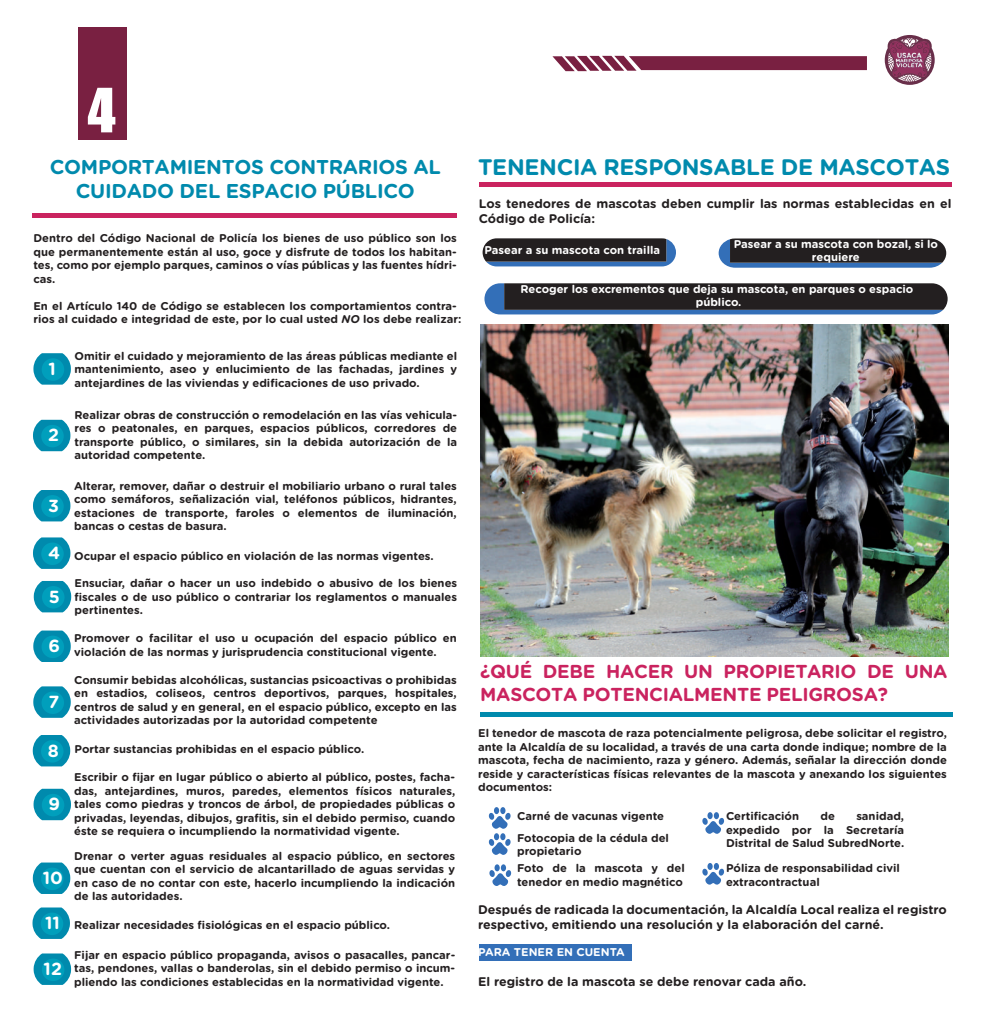
<style>
.page{position:relative;width:993px;height:1035px;background:#fff}
.page>*{position:absolute;margin:0;border:0;box-sizing:border-box;transform-origin:0 0}
.t1{font:56.38px "Impact";color:#fff}
.t2{font:700 22.5px "Gotham Rounded";letter-spacing:-.015em;color:#008aad}
.t3{font:700 20px "Gotham Rounded";letter-spacing:-.015em;color:#008aad}
.t4{font:700 18.75px/22.5px "Gotham Rounded";letter-spacing:-.015em;color:#ca235f}
.t5{font:700 17.5px "Gotham Rounded";color:#fff}
.t6{font:700 12.5px/15px "Gotham Rounded";color:#231f20}
.t7{font:700 11.25px/13.5px "Gotham Rounded";color:#231f20;text-align:justify}
.t8{font:700 11.25px/13.5px "Gotham Rounded";color:#fff;text-align:center}
.s1{font-style:italic}
</style>
<div class="page">
<svg style="left:484px;top:283px;width:463px;height:31px;background:#2b323e"></svg>
<div style="left:478px;top:944px;width:153px;height:16px;background:#336fb8"></div>
<svg style="left:482px;top:238px;width:193px;height:28px;background:#303744"></svg>
<div style="left:78px;top:28px;width:48px;height:112px;background:#792041"></div>
<svg style="left:552px;top:56px;width:314px;height:15px;background:#8b3f5b"></svg>
<svg style="left:884px;top:51px;width:50px;height:18px"></svg>
<img style="left:885px;top:35px;width:48px;height:50px">
<svg style="left:718px;top:238px;width:227px;height:30px;background:#333b49"></svg>
<img style="left:480px;top:324px;width:467px;height:332px">
<svg style="left:488px;top:807px;width:22px;height:48px"></svg>
<svg style="left:489px;top:864px;width:22px;height:22px"></svg>
<svg style="left:702px;top:812px;width:22px;height:22px"></svg>
<svg style="left:702px;top:863px;width:22px;height:22px"></svg>
<div style="left:478px;top:182px;width:473px;height:5px;background:#ca235f"></div>
<svg style="left:33px;top:353px;width:38px;height:32px"></svg>
<div style="left:42px;top:358px;width:22px;height:23px;background:#009fbc;border-radius:50%"></div>
<svg style="left:33px;top:420px;width:37px;height:31px"></svg>
<div style="left:41px;top:425px;width:23px;height:22px;background:#009fbc;border-radius:50%"></div>
<svg style="left:33px;top:490px;width:37px;height:31px"></svg>
<div style="left:41px;top:495px;width:23px;height:22px;background:#009fbc;border-radius:50%"></div>
<svg style="left:33px;top:537px;width:37px;height:32px"></svg>
<div style="left:41px;top:542px;width:23px;height:23px;background:#009fbc;border-radius:50%"></div>
<svg style="left:34px;top:581px;width:37px;height:31px"></svg>
<div style="left:42px;top:586px;width:22px;height:22px;background:#009fbc;border-radius:50%"></div>
<svg style="left:33px;top:630px;width:38px;height:32px"></svg>
<div style="left:42px;top:635px;width:22px;height:23px;background:#009fbc;border-radius:50%"></div>
<svg style="left:33px;top:686px;width:38px;height:32px"></svg>
<div style="left:42px;top:691px;width:22px;height:23px;background:#009fbc;border-radius:50%"></div>
<svg style="left:33px;top:735px;width:37px;height:31px"></svg>
<div style="left:41px;top:740px;width:22px;height:22px;background:#009fbc;border-radius:50%"></div>
<svg style="left:34px;top:789px;width:37px;height:31px"></svg>
<div style="left:42px;top:794px;width:22px;height:22px;background:#009fbc;border-radius:50%"></div>
<svg style="left:33px;top:862px;width:38px;height:32px"></svg>
<svg style="left:32px;top:907px;width:38px;height:32px"></svg>
<div style="left:41px;top:912px;width:22px;height:23px;background:#009fbc;border-radius:50%"></div>
<svg style="left:34px;top:953px;width:37px;height:32px"></svg>
<div style="left:42px;top:958px;width:22px;height:23px;background:#009fbc;border-radius:50%"></div>
<div style="left:33px;top:212px;width:423px;height:5px;background:#ca235f"></div>
<div style="left:480px;top:712px;width:472px;height:5px;background:#008aad"></div>
<h1 class="t1" style="left:87px;top:66px;width:30px">4</h1>
<h3 class="t3" style="left:50px;top:153px;width:392px">COMPORTAMIENTOS CONTRARIOS AL</h3>
<h2 class="t2" style="left:478px;top:151px;width:473px">TENENCIA RESPONSABLE DE MASCOTAS</h2>
<h3 class="t3" style="left:76px;top:177px;width:340px">CUIDADO DEL ESPACIO PÚBLICO</h3>
<p class="t7" style="left:33px;top:231px;width:425px">Dentro del Código Nacional de Policía los bienes de uso público son los que permanentemente están al uso, goce y disfrute de todos los habitan&shy;tes, como por ejemplo parques, caminos o vías públicas y las fuentes hídri&shy;cas.</p>
<p class="t7" style="left:33px;top:299px;width:429px">En el Artículo 140 de Código se establecen los comportamientos contra&shy;rios al cuidado e integridad de este, por lo cual usted <span class="s1">NO</span> los debe realizar:</p>
<p class="t6" style="left:478px;top:196px;width:474px">Los tenedores de mascotas deben cumplir las normas establecidas en el<br>Código de Policía:</p>
<p class="t8" style="left:484px;top:243px;width:177px">Pasear a su mascota con trailla</p>
<p class="t8" style="left:733px;top:237px;width:206px">Pasear a su mascota con bozal, si lo requiere</p>
<p class="t8" style="left:520px;top:282px;width:394px">Recoger los excrementos que deja su mascota, en parques o espacio público.</p>
<h3 class="t5" style="left:48px;top:356px;width:9px">1</h3>
<h3 class="t5" style="left:48px;top:422px;width:12px">2</h3>
<h3 class="t5" style="left:48px;top:492px;width:12px">3</h3>
<h3 class="t5" style="left:48px;top:540px;width:14px">4</h3>
<h3 class="t5" style="left:49px;top:583px;width:13px">5</h3>
<h3 class="t5" style="left:48px;top:633px;width:13px">6</h3>
<h3 class="t5" style="left:48px;top:689px;width:12px">7</h3>
<h3 class="t5" style="left:48px;top:737px;width:13px">8</h3>
<h3 class="t5" style="left:49px;top:791px;width:13px">9</h3>
<h3 class="t5" style="left:43px;top:865px;width:22px">10</h3>
<h3 class="t5" style="left:45px;top:910px;width:16px">11</h3>
<h3 class="t5" style="left:44px;top:956px;width:20px">12</h3>
<p class="t7" style="left:74px;top:348px;width:384px">Omitir el cuidado y mejoramiento de las áreas públicas mediante el mantenimiento, aseo y enlucimiento de las fachadas, jardines y antejardines de las viviendas y edificaciones de uso privado.</p>
<p class="t7" style="left:74px;top:407px;width:384px">Realizar obras de construcción o remodelación en las vías vehicula&shy;res o peatonales, en parques, espacios públicos, corredores de transporte público, o similares, sin la debida autorización de la autoridad competente.</p>
<p class="t7" style="left:74px;top:478px;width:384px">Alterar, remover, dañar o destruir el mobiliario urbano o rural tales como semáforos, señalización vial, teléfonos públicos, hidrantes, estaciones de transporte, faroles o elementos de iluminación, bancas o cestas de basura.</p>
<p class="t7" style="left:74px;top:549px;width:361px">Ocupar el espacio público en violación de las normas vigentes.</p>
<p class="t7" style="left:74px;top:576px;width:384px">Ensuciar, dañar o hacer un uso indebido o abusivo de los bienes fiscales o de uso público o contrariar los reglamentos o manuales pertinentes.</p>
<p class="t7" style="left:74px;top:631px;width:384px">Promover o facilitar el uso u ocupación del espacio público en violación de las normas y jurisprudencia constitucional vigente.</p>
<p class="t7" style="left:74px;top:672px;width:384px">Consumir bebidas alcohólicas, sustancias psicoactivas o prohibidas en estadios, coliseos, centros deportivos, parques, hospitales, centros de salud y en general, en el espacio público, excepto en las actividades autorizadas por la autoridad competente</p>
<p class="t7" style="left:74px;top:742px;width:291px">Portar sustancias prohibidas en el espacio público.</p>
<p class="t7" style="left:74px;top:770px;width:382px">Escribir o fijar en lugar público o abierto al público, postes, facha&shy;das, antejardines, muros, paredes, elementos físicos naturales, tales como piedras y troncos de árbol, de propiedades públicas o privadas, leyendas, dibujos, grafitis, sin el debido permiso, cuando éste se requiera o incumpliendo la normatividad vigente.</p>
<p class="t7" style="left:74px;top:848px;width:382px">Drenar o verter aguas residuales al espacio público, en sectores que cuentan con el servicio de alcantarillado de aguas servidas y en caso de no contar con este, hacerlo incumpliendo la indicación de las autoridades.</p>
<p class="t7" style="left:74px;top:917px;width:317px">Realizar necesidades fisiológicas en el espacio público.</p>
<p class="t7" style="left:74px;top:947px;width:382px">Fijar en espacio público propaganda, avisos o pasacalles, pancar&shy;tas, pendones, vallas o banderolas, sin el debido permiso o incum&shy;pliendo las condiciones establecidas en la normatividad vigente.</p>
<h3 class="t4" style="left:480px;top:660px;width:468px">¿QUÉ DEBE HACER UN PROPIETARIO DE UNA<br>MASCOTA POTENCIALMENTE PELIGROSA?</h3>
<p class="t7" style="left:478px;top:726px;width:470px">El tenedor de mascota de raza potencialmente peligrosa, debe solicitar el registro, ante la Alcaldía de su localidad, a través de una carta donde indique; nombre de la mascota, fecha de nacimiento, raza y género. Además, señalar la dirección donde reside y características físicas relevantes de la mascota y anexando los siguientes documentos:</p>
<p class="t7" style="left:517px;top:809px;width:149px">Carné de vacunas vigente</p>
<p class="t7" style="left:517px;top:830px;width:153px">Fotocopia de la cédula del propietario</p>
<p class="t7" style="left:517px;top:861px;width:169px">Foto de la mascota y del tenedor en medio magnético</p>
<p class="t7" style="left:725px;top:809px;width:74px">Certificación</p>
<p class="t7" style="left:820px;top:809px;width:16px">de</p>
<p class="t7" style="left:725px;top:809px;width:180px;text-indent:130px">sanidad, expedido por la Secretaría Distrital de Salud SubredNorte.</p>
<p class="t7" style="left:725px;top:861px;width:175px">Póliza de responsabilidad civil extracontractual</p>
<p class="t6" style="left:478px;top:901px;width:470px">Después de radicada la documentación, la Alcaldía Local realiza el registro respectivo, emitiendo una resolución y la elaboración del carné.</p>
<p class="t8" style="left:478px;top:945px;width:148px">PARA TENER EN CUENTA</p>
<p class="t6" style="left:478px;top:973px;width:329px">El registro de la mascota se debe renovar cada año.</p>
</div>
